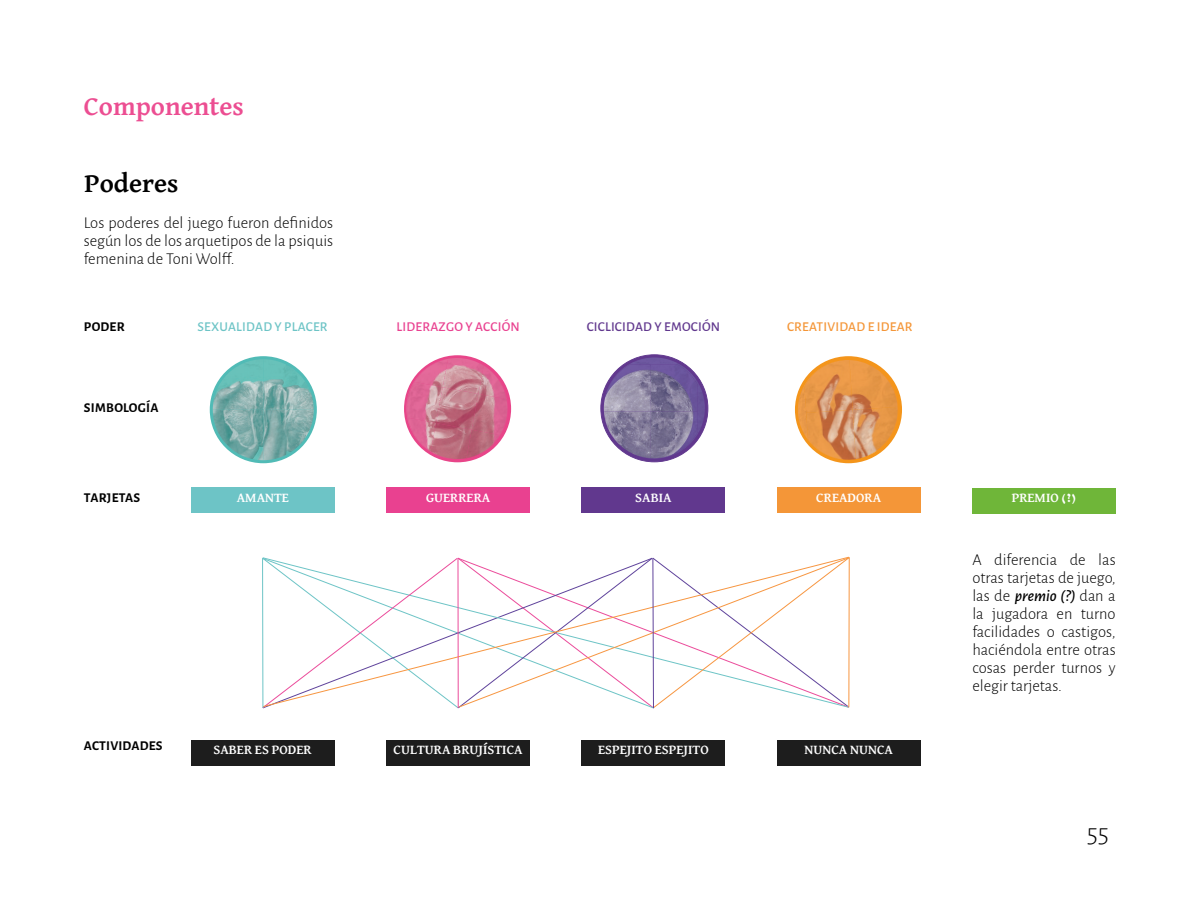
<style>
.page{position:relative;width:1200px;height:900px;background:#fff}
.page>*{position:absolute;margin:0;border:0;box-sizing:border-box;transform-origin:0 0}
.t1{font:700 27px "David Libre";color:#ec4e92}
.t2{font:700 27px "David Libre";color:#000}
.t3{font:300 27px "Alegreya Sans";color:#000}
.t4{font:300 16.5px/18px "Alegreya Sans";color:#000;text-align:justify}
.t5{font:700 13.5px "David Libre";color:#fff}
.t6{font:700 13.5px "Alegreya Sans";letter-spacing:.015em;color:#000}
.t7{font:500 13.5px "Alegreya Sans";letter-spacing:.02em;color:#61388e}
.t8{font:500 13.5px "Alegreya Sans";letter-spacing:.02em;color:#6dc4c6}
.t9{font:500 13.5px "Alegreya Sans";letter-spacing:.02em;color:#f49638}
.t10{font:500 13.5px "Alegreya Sans";letter-spacing:.02em;color:#e94190}
.s1{font-weight:500;font-style:italic}
</style>
<div class="page">
<div style="left:191px;top:487px;width:144px;height:25px;background:#6dc4c6"></div>
<div style="left:582px;top:487px;width:143px;height:25px;background:#61388e"></div>
<div style="left:387px;top:487px;width:143px;height:25px;background:#e94190"></div>
<div style="left:777px;top:487px;width:143px;height:25px;background:#f49638"></div>
<div style="left:972px;top:488px;width:144px;height:25px;background:#6fb639"></div>
<div style="left:191px;top:741px;width:143px;height:25px;background:#1d1d1d"></div>
<div style="left:582px;top:741px;width:143px;height:25px;background:#1d1d1d"></div>
<div style="left:387px;top:741px;width:143px;height:25px;background:#1d1d1d"></div>
<div style="left:777px;top:741px;width:143px;height:25px;background:#1d1d1d"></div>
<svg style="left:262px;top:556px;width:588px;height:153px"></svg>
<hr style="left:848px;top:558px;width:2px;height:149px;background:#f79641">
<svg style="left:404px;top:355px;width:107px;height:107px"></svg>
<img style="left:484px;top:362px;width:4px;height:4px">
<img style="left:488px;top:388px;width:20px;height:27px">
<img style="left:500px;top:415px;width:8px;height:27px">
<img style="left:406px;top:358px;width:37px;height:98px">
<img style="left:415px;top:359px;width:28px;height:23px">
<img style="left:443px;top:358px;width:41px;height:29px">
<img style="left:478px;top:366px;width:29px;height:33px">
<img style="left:407px;top:382px;width:36px;height:41px">
<img style="left:436px;top:387px;width:43px;height:36px">
<img style="left:472px;top:404px;width:35px;height:31px">
<img style="left:408px;top:418px;width:28px;height:33px">
<img style="left:431px;top:423px;width:41px;height:36px">
<img style="left:466px;top:430px;width:34px;height:28px">
<svg style="left:210px;top:356px;width:107px;height:107px"></svg>
<img style="left:213px;top:359px;width:101px;height:101px">
<svg style="left:600px;top:354px;width:108px;height:108px"></svg>
<img style="left:604px;top:358px;width:101px;height:101px">
<img style="left:604px;top:365px;width:94px;height:93px">
<div style="left:795px;top:356px;width:107px;height:107px;background:#f4951b;border-radius:50%"></div>
<img style="left:798px;top:378px;width:8px;height:64px">
<img style="left:805px;top:360px;width:44px;height:53px">
<img style="left:849px;top:360px;width:49px;height:50px">
<img style="left:806px;top:410px;width:50px;height:50px">
<img style="left:853px;top:409px;width:45px;height:50px">
<h1 class="t1" style="left:84px;top:86px;width:162px">Componentes</h1>
<h1 class="t2" style="left:84px;top:163px;width:96px">Poderes</h1>
<p class="t4" style="left:84px;top:213px;width:251px">Los poderes del juego fueron definidos según los de los arquetipos de la psiquis femenina de Toni Wolff.</p>
<p class="t6" style="left:84px;top:317px;width:42px">PODER</p>
<p class="t8" style="left:197px;top:317px;width:132px">SEXUALIDAD Y PLACER</p>
<p class="t10" style="left:397px;top:317px;width:125px">LIDERAZGO Y ACCIÓN</p>
<p class="t7" style="left:587px;top:317px;width:135px">CICLICIDAD Y EMOCIÓN</p>
<p class="t9" style="left:787px;top:317px;width:127px">CREATIVIDAD E IDEAR</p>
<p class="t6" style="left:84px;top:398px;width:76px">SIMBOLOGÍA</p>
<p class="t6" style="left:84px;top:488px;width:58px">TARJETAS</p>
<p class="t5" style="left:237px;top:488px;width:54px">AMANTE</p>
<p class="t5" style="left:426px;top:488px;width:66px">GUERRERA</p>
<p class="t5" style="left:635px;top:488px;width:38px">SABIA</p>
<p class="t5" style="left:816px;top:488px;width:66px">CREADORA</p>
<p class="t5" style="left:1012px;top:488px;width:66px">PREMIO (?)</p>
<p class="t4" style="left:972px;top:550px;width:145px">A diferencia de las otras tarjetas de juego, las de <span class="s1">premio (?)</span> dan a la jugadora en turno facilidades o castigos, haciéndola entre otras cosas perder turnos y elegir tarjetas.</p>
<p class="t6" style="left:84px;top:735px;width:80px">ACTIVIDADES</p>
<p class="t5" style="left:213px;top:740px;width:100px">SABER ES PODER</p>
<p class="t5" style="left:394px;top:740px;width:131px">CULTURA BRUJÍSTICA</p>
<p class="t5" style="left:598px;top:740px;width:112px">ESPEJITO ESPEJITO</p>
<p class="t5" style="left:804px;top:740px;width:90px">NUNCA NUNCA</p>
<h1 class="t3" style="left:1087px;top:816px;width:24px">55</h1>
</div>
